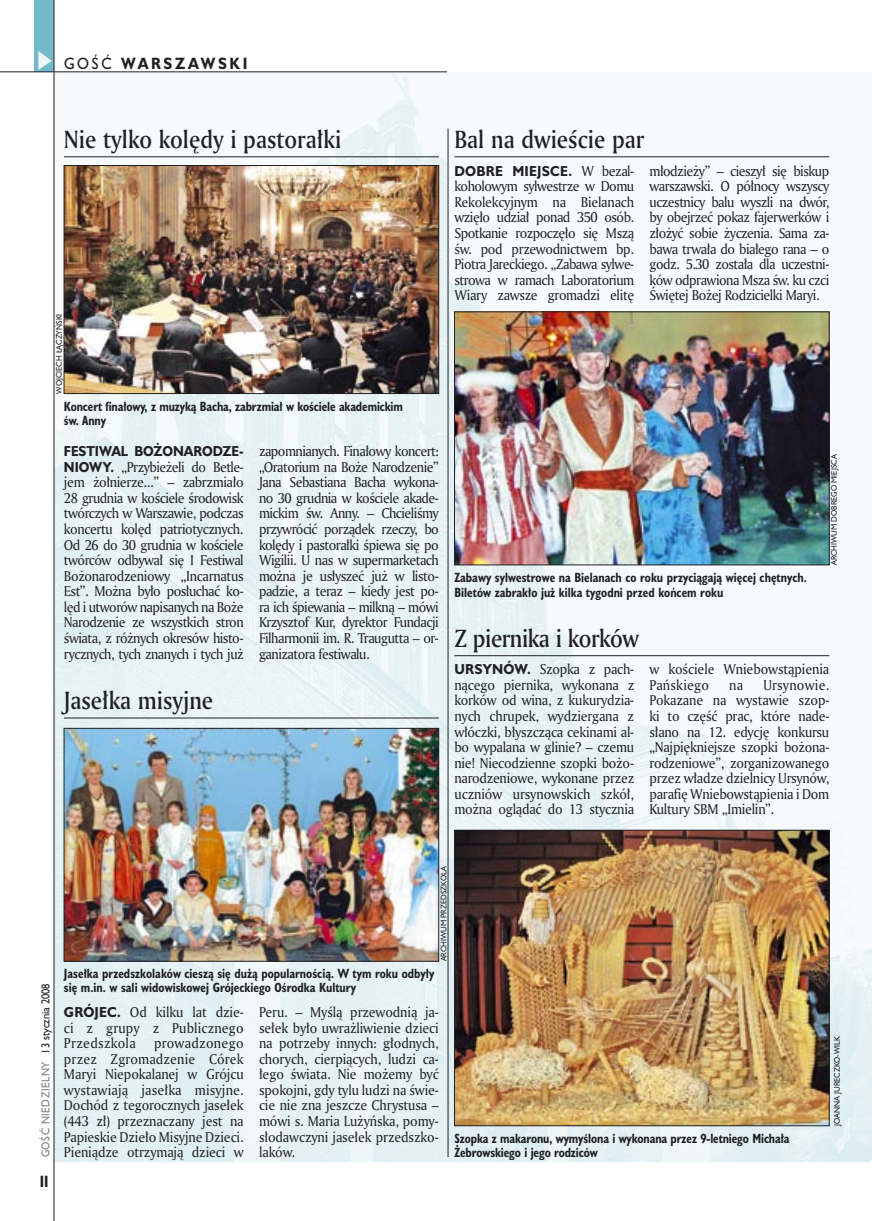
<style>
.page{position:relative;width:872px;height:1221px;background:#fff}
.page>*{position:absolute;margin:0;border:0;box-sizing:border-box;transform-origin:0 0}
._05d_tytyl_Kronika_AmMd_16_pt{font:24px "Amerigo Md PL";color:#212125;scale:.9 1}
._05d_tytyl_Kronika_AmMd_16_pt-2{font:24px "Amerigo Md PL";letter-spacing:-.02em;color:#212125;scale:.9 1}
._15a_temat_lewo{font:700 15px "Humanst 521 PL";letter-spacing:.2em;color:#212125;scale:.9 1}
._16_pagina_lewa{font:700 15px "Humanst 521 Cn PL";color:#212125;scale:.94 1}
._03_body_bez_akapitu{font:13.8px/15.6px "Amerigo PL";letter-spacing:-.02em;color:#212125;text-align:justify;scale:.94 1}
._03_body_bez_akapitu-2{font:700 13.2px "Humanst 521 PL";color:#212125;scale:.91 1}
._03_body_bez_akapitu-3{font:700 13.2px "Humanst 521 PL";letter-spacing:.02em;color:#212125;scale:.94 1}
._09_podpis_zdjecia_HuCnB{font:700 12.3px/14.4px "Humanst 521 Cn PL";color:#212125;scale:.94 1}
._18a_data_lewa_GOSC{font:10.5px "Humanst 521 PL";letter-spacing:.05em;color:#7f7f83;scale:.9 1}
._18_data_lewa{font:10.5px "Humanst 521 PL";color:#212125;scale:.9 1}
._09a_autor_zdjecia_Hu_5_pt{font:7.5px "Humanst 521 PL";color:#212125;scale:.94 1}
.s1{font-weight:400}
.s2{font-family:"Humanst 521 PL";font-weight:700;font-size:13.2px}
.s3{font-family:"Amerigo PL";font-weight:400;font-size:13.8px}
</style>
<div class="page">
<div style="left:35px;top:0;width:19px;height:72px;background:#75baca"></div>
<svg style="left:38px;top:51px;width:14px;height:19px"></svg>
<img style="left:55px;top:73px;width:817px;height:1088px">
<hr style="left:54px;top:0;width:1px;height:1220px;background:#212125">
<hr style="left:448px;top:129px;width:1px;height:1027px;background:#212125">
<img style="left:66px;top:167px;width:371px;height:225px">
<div style="left:64px;top:165px;width:375px;height:229px;border:1px solid #212125"></div>
<hr style="left:454px;top:655px;width:375px;height:1px;background:#212125">
<img style="left:456px;top:832px;width:371px;height:291px">
<div style="left:454px;top:830px;width:375px;height:295px;border:1px solid #212125"></div>
<hr style="left:454px;top:156px;width:375px;height:1px;background:#212125">
<img style="left:456px;top:313px;width:371px;height:250px">
<div style="left:454px;top:311px;width:375px;height:254px;border:1px solid #212125"></div>
<hr style="left:64px;top:717px;width:375px;height:1px;background:#212125">
<img style="left:66px;top:730px;width:371px;height:229px">
<div style="left:64px;top:728px;width:375px;height:233px;border:1px solid #212125"></div>
<hr style="left:64px;top:156px;width:375px;height:1px;background:#212125">
<hr style="left:0;top:72px;width:447px;height:1px;background:#212125">
<p class="_15a_temat_lewo" style="left:64px;top:53px;width:205px"><span class="s1">GOŚĆ</span> WARSZAWSKI</p>
<p class="_05d_tytyl_Kronika_AmMd_16_pt" style="left:64px;top:123px;width:310px">Nie tylko kolędy i pastorałki</p>
<p class="_09a_autor_zdjecia_Hu_5_pt" style="left:54px;top:393px;width:86px;rotate:-90deg">WOJCIECH ŁĄCZYŃSKI</p>
<p class="_09_podpis_zdjecia_HuCnB" style="left:64px;top:399px;width:362px">Koncert finałowy, z muzyką Bacha, zabrzmiał w kościele akademickim św. Anny</p>
<p class="_03_body_bez_akapitu-2" style="left:64px;top:442px;width:199px">FESTIWAL BOŻONARODZE-</p>
<p class="_03_body_bez_akapitu" style="left:64px;top:458px;width:193px"><span class="s2">NIOWY.</span> „Przybieżeli do Betle&shy;jem żołnierze...” – zabrzmiało 28 grudnia w kościele środowisk twórczych w Warszawie, podczas koncertu kolęd patriotycznych.<br>Od 26 do 30 grudnia w kościele twórców odbywał się I Festiwal Bożonarodzeniowy „Incarnatus Est”. Można było posłuchać ko&shy;lęd i utworów napisanych na Boże Narodzenie ze wszystkich stron świata, z różnych okresów histo&shy;rycznych, tych znanych i tych już</p>
<p class="_05d_tytyl_Kronika_AmMd_16_pt" style="left:64px;top:684px;width:167px">Jasełka misyjne</p>
<p class="_03_body_bez_akapitu" style="left:259px;top:443px;width:193px">zapomnianych. Finałowy koncert: „Oratorium na Boże Narodzenie” Jana Sebastiana Bacha wykona&shy;no 30 grudnia w kościele akade&shy;mickim św. Anny. – Chcieliśmy przywrócić porządek rzeczy, bo kolędy i pastorałki śpiewa się po Wigilii. U nas w supermarketach można je usłyszeć już w listo&shy;padzie, a teraz – kiedy jest po&shy;ra ich śpiewania – milkną – mówi Krzysztof Kur, dyrektor Fundacji Filharmonii im. R. Traugutta – or&shy;ganizatora festiwalu.</p>
<p class="_05d_tytyl_Kronika_AmMd_16_pt" style="left:454px;top:123px;width:212px">Bal na dwieście par</p>
<p class="_03_body_bez_akapitu-3" style="left:454px;top:162px;width:193px">DOBRE MIEJSCE. <span class="s3">W bezal-</span></p>
<p class="_03_body_bez_akapitu" style="left:454px;top:178px;width:193px">koholowym sylwestrze w Domu Rekolekcyjnym na Bielanach wzięło udział ponad 350 osób.<br>Spotkanie rozpoczęło się Mszą św. pod przewodnictwem bp.<br>Piotra Jareckiego. „Zabawa sylwe&shy;strowa w ramach Laboratorium Wiary zawsze gromadzi elitę</p>
<p class="_03_body_bez_akapitu" style="left:649px;top:162px;width:193px">młodzieży” – cieszył się biskup warszawski. O północy wszyscy uczestnicy balu wyszli na dwór, by obejrzeć pokaz fajerwerków i złożyć sobie życzenia. Sama za&shy;bawa trwała do białego rana – o godz. 5.30 została dla uczestni&shy;ków odprawiona Msza św. ku czci Świętej Bożej Rodzicielki Maryi.</p>
<p class="_09a_autor_zdjecia_Hu_5_pt" style="left:829px;top:565px;width:119px;rotate:-90deg">ARCHIWUM DOBREGO MIEJSCA</p>
<p class="_09_podpis_zdjecia_HuCnB" style="left:454px;top:570px;width:376px">Zabawy sylwestrowe na Bielanach co roku przyciągają więcej chętnych.<br>Biletów zabrakło już kilka tygodni przed końcem roku</p>
<p class="_05d_tytyl_Kronika_AmMd_16_pt-2" style="left:454px;top:622px;width:207px">Z piernika i korków</p>
<p class="_03_body_bez_akapitu" style="left:454px;top:661px;width:193px"><span class="s2">URSYNÓW.</span> Szopka z pach&shy;nącego piernika, wykonana z korków od wina, z kukurydzia&shy;nych chrupek, wydziergana z włóczki, błyszcząca cekinami al&shy;bo wypalana w glinie? – czemu nie! Niecodzienne szopki bożo&shy;narodzeniowe, wykonane przez uczniów ursynowskich szkół, można oglądać do 13 stycznia</p>
<p class="_03_body_bez_akapitu" style="left:649px;top:661px;width:193px">w kościele Wniebowstąpienia<br>Pańskiego</p>
<p class="_03_body_bez_akapitu" style="left:649px;top:676px;width:193px;text-indent:114px">Ursynowie.<br>Pokazane na wystawie szop&shy;ki to część prac, które nade&shy;słano na 12. edycję konkursu „Najpiękniejsze szopki bożona&shy;rodzeniowe”, zorganizowanego przez władze dzielnicy Ursynów, parafię Wniebowstąpienia i Dom Kultury SBM „Imielin”.</p>
<p class="_03_body_bez_akapitu" style="left:729px;top:676px;width:16px">na</p>
<p class="_18_data_lewa" style="left:38px;top:1053px;width:79px;rotate:-90deg">13 stycznia 2008</p>
<p class="_18a_data_lewa_GOSC" style="left:38px;top:1157px;width:108px;rotate:-90deg">GOŚĆ NIEDZIELNY</p>
<p class="_16_pagina_lewa" style="left:40px;top:1170px;width:11px">II</p>
<p class="_09a_autor_zdjecia_Hu_5_pt" style="left:438px;top:961px;width:103px;rotate:-90deg">ARCHIWUM PRZEDSZKOLA</p>
<p class="_09_podpis_zdjecia_HuCnB" style="left:64px;top:965px;width:395px">Jasełka przedszkolaków cieszą się dużą popularnością. W tym roku odbyły się m.in. w sali widowiskowej Grójeckiego Ośrodka Kultury</p>
<p class="_03_body_bez_akapitu" style="left:64px;top:1003px;width:193px"><span class="s2">GRÓJEC.</span> Od kilku lat dzie&shy;ci z grupy z Publicznego Przedszkola</p>
<p class="_03_body_bez_akapitu" style="left:64px;top:1034px;width:193px;text-indent:90px">prowadzonego przez Zgromadzenie Córek Maryi Niepokalanej w Grójcu wystawiają jasełka misyjne.<br>Dochód z tegorocznych jasełek (443 zł) przeznaczany jest na Papieskie Dzieło Misyjne Dzieci.<br>Pieniądze otrzymają dzieci w</p>
<p class="_03_body_bez_akapitu" style="left:259px;top:1003px;width:193px">Peru. – Myślą przewodnią ja&shy;sełek było uwrażliwienie dzieci na potrzeby innych: głodnych, chorych, cierpiących, ludzi ca&shy;łego świata. Nie możemy być spokojni, gdy tylu ludzi na świe&shy;cie nie zna jeszcze Chrystusa – mówi s. Maria Lużyńska, pomy&shy;słodawczyni jasełek przedszko&shy;laków.</p>
<p class="_09_podpis_zdjecia_HuCnB" style="left:454px;top:1130px;width:358px">Szopka z makaronu, wymyślona i wykonana przez 9-letniego Michała<br>Żebrowskiego i jego rodziców</p>
<p class="_09a_autor_zdjecia_Hu_5_pt" style="left:832px;top:1125px;width:97px;rotate:-90deg">JOANNA JURECZKO-WILK</p>
</div>
